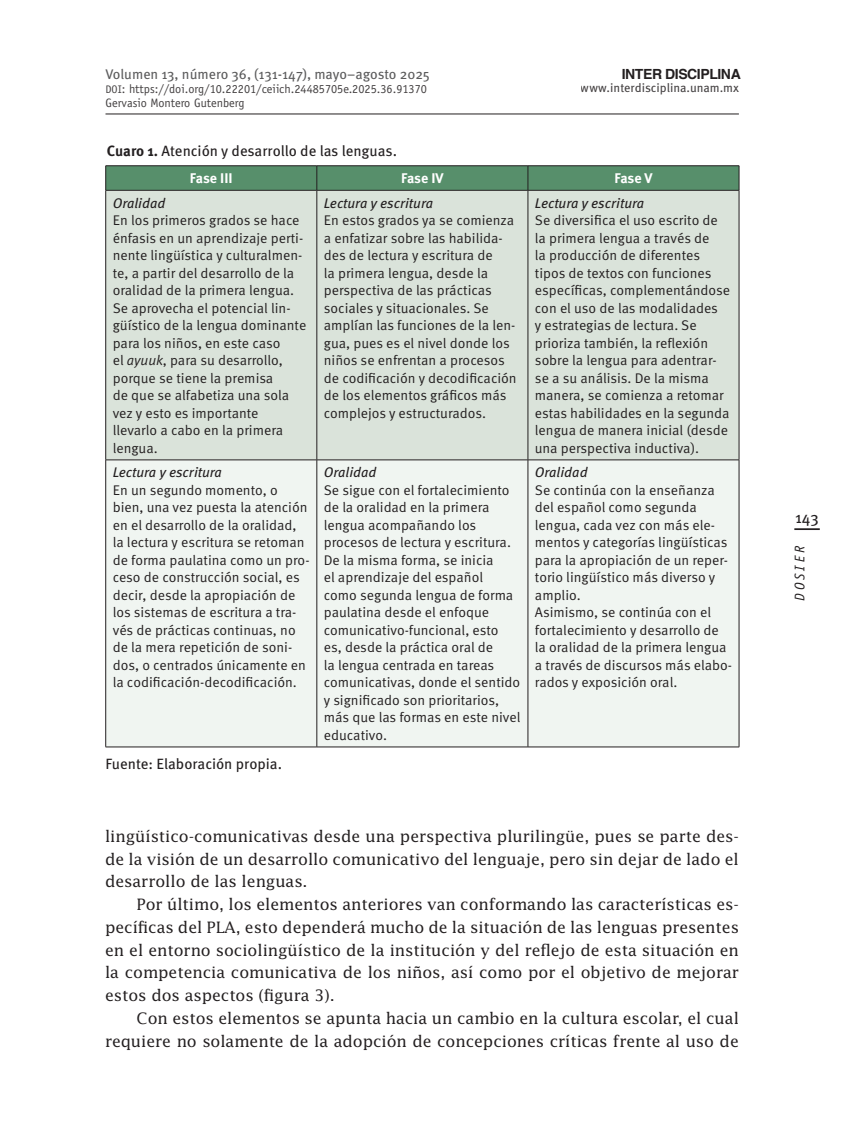
<style>
.page{position:relative;width:844px;height:1141px;background:#fff}
.page>*{position:absolute;margin:0;border:0;box-sizing:border-box;transform-origin:0 0}
.BT{font:15.75px/22.8px "Lucida Std";letter-spacing:-.005em;color:#231f20;text-align:justify}
.t1{font:15.75px "Meta Pro";color:#231f20}
.Pie_de_figura{font:14.88px "Meta Pro";color:#231f20}
.Texto_tabla{font:14px/17.5px "Meta Pro";color:#231f20}
.Texto_tabla-2{font:italic 14px "Meta Pro";letter-spacing:-.015em;color:#231f20}
.t2{font:14px "Meta Pro";letter-spacing:-.005em;color:#3e3e3f}
.Texto_tabla-3{font:700 14px "Meta Pro";letter-spacing:-.005em;color:#fff}
.t3{font:700 14px "Helvetica";letter-spacing:-.03em;color:#231f20}
.t4{font:italic 14px "Officina Sans Std";color:#231f20}
.t5{font:12.25px/14px "Officina Sans Std";color:#231f20}
.t6{font:12.25px "Meta Pro";color:#231f20}
.s1{font-family:"Officina Sans Std Book SC900";font-size:11.03px}
.s2{font-weight:700}
.s3{font-style:italic}
</style>
<div class="page">
<hr style="left:794px;top:528px;width:25px;height:2px;background:#231f20">
<hr style="left:105px;top:114px;width:633px;height:1px;background:#231f20">
<svg style="left:106px;top:191px;width:632px;height:269px;background:#cdd5cd"></svg>
<svg style="left:106px;top:461px;width:632px;height:286px;fill:#f0f5f1"></svg>
<hr style="left:105px;top:165px;width:212px;height:1px;background:#231f20">
<hr style="left:317px;top:165px;width:211px;height:1px;background:#231f20">
<hr style="left:528px;top:165px;width:211px;height:1px;background:#231f20">
<svg style="left:105px;top:166px;width:634px;height:24px;background:#558c69"></svg>
<hr style="left:105px;top:190px;width:212px;height:1px;background:#231f20">
<hr style="left:105px;top:191px;width:1px;height:269px;background:#231f20">
<hr style="left:317px;top:190px;width:211px;height:1px;background:#231f20">
<hr style="left:316px;top:191px;width:1px;height:269px;background:#231f20">
<hr style="left:528px;top:190px;width:211px;height:1px;background:#231f20">
<hr style="left:527px;top:191px;width:1px;height:269px;background:#231f20">
<hr style="left:738px;top:191px;width:1px;height:269px;background:#231f20">
<hr style="left:105px;top:460px;width:212px;height:1px;background:#231f20">
<hr style="left:105px;top:460px;width:1px;height:287px;background:#231f20">
<hr style="left:317px;top:460px;width:211px;height:1px;background:#231f20">
<hr style="left:316px;top:460px;width:1px;height:287px;background:#231f20">
<hr style="left:528px;top:460px;width:211px;height:1px;background:#231f20">
<hr style="left:527px;top:460px;width:1px;height:287px;background:#231f20">
<hr style="left:738px;top:460px;width:1px;height:287px;background:#231f20">
<hr style="left:105px;top:747px;width:212px;height:1px;background:#231f20">
<hr style="left:317px;top:747px;width:211px;height:1px;background:#231f20">
<hr style="left:528px;top:747px;width:211px;height:1px;background:#231f20">
<p class="t2" style="left:105px;top:65px;width:326px">Volumen 13, número 36, (131-147), mayo–agosto 2025</p>
<p class="t5" style="left:105px;top:82px;width:323px"><span class="s1">doi</span>: https://doi.org/10.22201/ceiich.24485705e.2025.36.91370<br>Gervasio Montero Gutenberg</p>
<p class="t6" style="left:580px;top:80px;width:160px">www.interdisciplina.unam.mx</p>
<p class="t3" style="left:621px;top:66px;width:120px">INTER DISCIPLINA</p>
<p class="Pie_de_figura" style="left:107px;top:142px;width:291px"><span class="s2">Cuaro 1.</span> Atención y desarrollo de las lenguas.</p>
<p class="Texto_tabla-3" style="left:190px;top:170px;width:44px">Fase III</p>
<p class="Texto_tabla-3" style="left:401px;top:170px;width:44px">Fase IV</p>
<p class="Texto_tabla-3" style="left:614px;top:170px;width:40px">Fase V</p>
<p class="Texto_tabla-2" style="left:113px;top:194px;width:54px">Oralidad</p>
<p class="Texto_tabla" style="left:113px;top:212px;width:195px">En los primeros grados se hace énfasis en un aprendizaje perti&shy;nente lingüística y culturalmen&shy;te, a partir del desarrollo de la oralidad de la primera lengua.<br>Se aprovecha el potencial lin&shy;güístico de la lengua dominante para los niños, en este caso<br>el <span class="s3">ayuuk</span>, para su desarrollo, porque se tiene la premisa</p>
<p class="Texto_tabla" style="left:113px;top:387px;width:178px">de que se alfabetiza una sola</p>
<p class="Texto_tabla" style="left:113px;top:405px;width:147px">vez y esto es importante</p>
<p class="Texto_tabla" style="left:113px;top:422px;width:172px">llevarlo a cabo en la primera lengua.</p>
<p class="Texto_tabla-2" style="left:113px;top:464px;width:111px">Lectura y escritura</p>
<p class="Texto_tabla" style="left:113px;top:482px;width:198px">En un segundo momento, o bien, una vez puesta la atención en el desarrollo de la oralidad, la lectura y escritura se retoman de forma paulatina como un pro&shy;ceso de construcción social, es decir, desde la apropiación de los sistemas de escritura a tra&shy;vés de prácticas continuas, no de la mera repetición de soni&shy;dos, o centrados únicamente en la codificación-decodificación.</p>
<p class="Pie_de_figura" style="left:105px;top:754px;width:178px">Fuente: Elaboración propia.</p>
<p class="Texto_tabla-2" style="left:324px;top:194px;width:111px">Lectura y escritura</p>
<p class="Texto_tabla" style="left:324px;top:212px;width:194px">En estos grados ya se comienza a enfatizar sobre las habilida&shy;des de lectura y escritura de<br>la primera lengua, desde la perspectiva de las prácticas sociales y situacionales. Se amplían las funciones de la len&shy;gua, pues es el nivel donde los niños se enfrentan a procesos de codificación y decodificación de los elementos gráficos más complejos y estructurados.</p>
<p class="Texto_tabla-2" style="left:324px;top:464px;width:54px">Oralidad</p>
<p class="Texto_tabla" style="left:324px;top:482px;width:198px">Se sigue con el fortalecimiento de la oralidad en la primera lengua acompañando los procesos de lectura y escritura.<br>De la misma forma, se inicia<br>el aprendizaje del español<br>como segunda lengua de forma paulatina desde el enfoque comunicativo-funcional, esto<br>es, desde la práctica oral de<br>la lengua centrada en tareas comunicativas, donde el sentido y significado son prioritarios, más que las formas en este nivel educativo.</p>
<p class="Texto_tabla-2" style="left:535px;top:194px;width:111px">Lectura y escritura</p>
<p class="Texto_tabla" style="left:535px;top:212px;width:197px">Se diversifica el uso escrito de la primera lengua a través de<br>la producción de diferentes tipos de textos con funciones específicas, complementándose con el uso de las modalidades<br>y estrategias de lectura. Se prioriza también, la reflexión sobre la lengua para adentrar&shy;se a su análisis. De la misma manera, se comienza a retomar estas habilidades en la segunda lengua de manera inicial (desde una perspectiva inductiva).</p>
<p class="Texto_tabla-2" style="left:535px;top:464px;width:54px">Oralidad</p>
<p class="Texto_tabla" style="left:535px;top:482px;width:194px">Se continúa con la enseñanza del español como segunda lengua, cada vez con más ele&shy;mentos y categorías lingüísticas para la apropiación de un reper&shy;torio lingüístico más diverso y amplio.</p>
<p class="Texto_tabla" style="left:535px;top:604px;width:198px">Asimismo, se continúa con el fortalecimiento y desarrollo de la oralidad de la primera lengua a través de discursos más elabo&shy;rados y exposición oral.</p>
<p class="BT" style="left:105px;top:824px;width:635px">lingüístico-comunicativas desde una perspectiva plurilingüe, pues se parte des&shy;de la visión de un desarrollo comunicativo del lenguaje, pero sin dejar de lado el desarrollo de las lenguas.</p>
<p class="BT" style="left:105px;top:893px;width:635px;text-indent:32px">Por último, los elementos anteriores van conformando las características es&shy;pecíficas del PLA, esto dependerá mucho de la situación de las lenguas presentes en el entorno sociolingüístico de la institución y del reflejo de esta situación en la competencia comunicativa de los niños, así como por el objetivo de mejorar estos dos aspectos (figura 3).</p>
<p class="BT" style="left:105px;top:1006px;width:635px;text-align:right">Con estos elementos se apunta hacia un cambio en la cultura escolar, el cual requiere no solamente de la adopción de concepciones críticas frente al uso de</p>
<p class="t1" style="left:794px;top:508px;width:25px">143</p>
<p class="t4" style="left:791px;top:601px;width:56px;rotate:-90deg">DOSIER</p>
</div>
